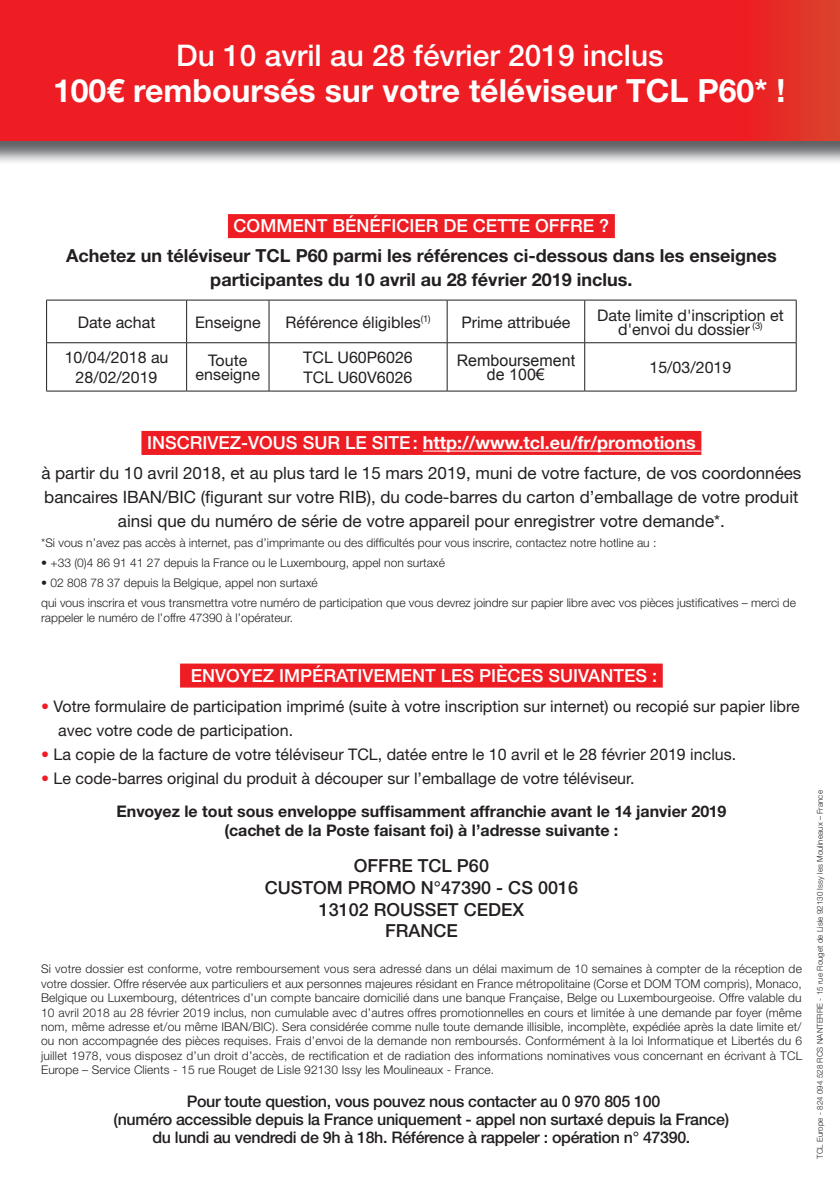
<style>
.page{position:relative;width:840px;height:1191px;background:#fff}
.page>*{position:absolute;margin:0;border:0;box-sizing:border-box;transform-origin:0 0}
.t1{font:700 32px "Helvetica Neue LT Std";color:#fff}
.t2{font:500 29.8px "Helvetica Neue";color:#fff}
.t3{font:700 18px/24px "Helvetica Neue";color:#231f20;text-align:center}
.t4{font:500 18px "Helvetica Neue";color:#fff}
.t5{font:500 18px/21.6px "Helvetica Neue";color:#231f20;text-align:center}
.t6{font:700 18px "Helvetica Neue";color:#fff}
.t7{font:17px/24px "Helvetica Neue";color:#231f20;text-align:center}
.t8{font:16px/14px "Helvetica Neue";color:#231f20;text-align:center}
.t9{font:500 16px/18px "Helvetica Neue";letter-spacing:-.02em;color:#231f20;text-align:center}
.t10{font:700 16px/19.2px "Helvetica Neue CE";color:#231f20;text-align:center}
.t11{font:16px/14px "Arial";color:#231f20;text-align:center}
.t12{font:300 12px/14.4px "Helvetica Neue";color:#231f20}
.t13{font:300 8px "Helvetica Neue";letter-spacing:.01em;color:#231f20}
.s1{font-weight:500}
.s2{color:#ee1d23}
</style>
<div class="page">
<img style="left:0;top:0;width:839px;height:162px">
<div style="left:228px;top:214px;width:386px;height:24px;background:#ee1d23"></div>
<div style="left:141px;top:431px;width:560px;height:24px;background:#ee1d23"></div>
<hr style="left:422px;top:450px;width:278px;height:1px;background:#fff">
<div style="left:180px;top:663px;width:482px;height:24px;background:#ee1d23"></div>
<hr style="left:46px;top:300px;width:140px;height:1px;background:#231f20">
<hr style="left:46px;top:300px;width:1px;height:42px;background:#231f20">
<hr style="left:186px;top:300px;width:83px;height:1px;background:#231f20">
<hr style="left:186px;top:300px;width:1px;height:42px;background:#231f20">
<hr style="left:269px;top:300px;width:178px;height:1px;background:#231f20">
<hr style="left:268px;top:300px;width:1px;height:42px;background:#231f20">
<hr style="left:447px;top:300px;width:137px;height:1px;background:#231f20">
<hr style="left:446px;top:300px;width:1px;height:42px;background:#231f20">
<hr style="left:584px;top:300px;width:212px;height:1px;background:#231f20">
<hr style="left:584px;top:300px;width:1px;height:42px;background:#231f20">
<hr style="left:795px;top:300px;width:1px;height:42px;background:#231f20">
<hr style="left:46px;top:342px;width:140px;height:1px;background:#231f20">
<hr style="left:46px;top:343px;width:1px;height:48px;background:#231f20">
<hr style="left:186px;top:342px;width:83px;height:1px;background:#231f20">
<hr style="left:186px;top:343px;width:1px;height:48px;background:#231f20">
<hr style="left:269px;top:342px;width:178px;height:1px;background:#231f20">
<hr style="left:268px;top:343px;width:1px;height:48px;background:#231f20">
<hr style="left:447px;top:342px;width:137px;height:1px;background:#231f20">
<hr style="left:446px;top:343px;width:1px;height:48px;background:#231f20">
<hr style="left:584px;top:342px;width:212px;height:1px;background:#231f20">
<hr style="left:584px;top:343px;width:1px;height:48px;background:#231f20">
<hr style="left:795px;top:343px;width:1px;height:48px;background:#231f20">
<hr style="left:46px;top:391px;width:140px;height:1px;background:#231f20">
<hr style="left:186px;top:391px;width:83px;height:1px;background:#231f20">
<hr style="left:269px;top:391px;width:178px;height:1px;background:#231f20">
<hr style="left:447px;top:391px;width:137px;height:1px;background:#231f20">
<hr style="left:584px;top:391px;width:212px;height:1px;background:#231f20">
<h2 class="t2" style="left:176px;top:37px;width:488px">Du 10 avril au 28 février 2019 inclus</h2>
<h1 class="t1" style="left:53px;top:71px;width:733px">100€ remboursés sur votre téléviseur TCL P60* !</h1>
<h3 class="t4" style="left:233px;top:215px;width:377px">COMMENT BÉNÉFICIER DE CETTE OFFRE ?</h3>
<h3 class="t3" style="left:66px;top:243px;width:711px">Achetez un téléviseur TCL P60 parmi les références ci-dessous dans les enseignes participantes du 10 avril au 28 février 2019 inclus.</h3>
<h3 class="t8" style="left:78px;top:315px;width:79px">Date achat</h3>
<h3 class="t8" style="left:195px;top:315px;width:67px">Enseigne</h3>
<h3 class="t8" style="left:285px;top:315px;width:147px">Référence éligibles<sup>(1)</sup></h3>
<h3 class="t8" style="left:461px;top:315px;width:111px">Prime attribuée</h3>
<h3 class="t8" style="left:597px;top:308px;width:188px">Date limite d'inscription et d'envoi du dossier <sup>(3)</sup></h3>
<h3 class="t8" style="left:65px;top:348px;width:105px;line-height:19.6px">10/04/2018 au<br>28/02/2019</h3>
<h3 class="t8" style="left:195px;top:353px;width:66px">Toute enseigne</h3>
<h3 class="t8" style="left:303px;top:348px;width:111px;line-height:19.6px;text-align:left">TCL U60P6026<br>TCL U60V6026</h3>
<h3 class="t11" style="left:456px;top:353px;width:120px">Remboursement de 100€</h3>
<h3 class="t8" style="left:649px;top:360px;width:83px">15/03/2019</h3>
<h3 class="t6" style="left:147px;top:432px;width:549px"><span class="s1">INSCRIVEZ-VOUS SUR LE SITE :</span> http://www.tcl.eu/fr/promotions</h3>
<p class="t7" style="left:41px;top:460px;width:761px">à partir du 10 avril 2018, et au plus tard le 15 mars 2019, muni de votre facture, de vos coordonnées bancaires IBAN/BIC (figurant sur votre RIB), du code-barres du carton d’emballage de votre produit ainsi que du numéro de série de votre appareil pour enregistrer votre demande*.</p>
<p class="t12" style="left:41px;top:535px;width:616px">*Si vous n’avez pas accès à internet, pas d’imprimante ou des difficultés pour vous inscrire, contactez notre hotline au :</p>
<p class="t12" style="left:41px;top:555px;width:405px">• +33 (0)4 86 91 41 27 depuis la France ou le Luxembourg, appel non surtaxé</p>
<p class="t12" style="left:41px;top:572px;width:755px;line-height:20px">• 02 808 78 37 depuis la Belgique, appel non surtaxé<br>qui vous inscrira et vous transmettra votre numéro de participation que vous devrez joindre sur papier libre avec vos pièces justificatives – merci de</p>
<p class="t12" style="left:41px;top:610px;width:253px">rappeler le numéro de l’offre 47390 à l’opérateur.</p>
<h3 class="t4" style="left:191px;top:665px;width:467px">ENVOYEZ IMPÉRATIVEMENT LES PIÈCES SUIVANTES :</h3>
<h3 class="t8" style="left:58px;top:693px;width:742px;line-height:24px;text-align:left;text-indent:-17px"><span class="s2">•</span> Votre formulaire de participation imprimé (suite à votre inscription sur internet) ou recopié sur papier libre avec votre code de participation.</h3>
<h3 class="t8" style="left:41px;top:746px;width:696px"><span class="s2">•</span> La copie de la facture de votre téléviseur TCL, datée entre le 10 avril et le 28 février 2019 inclus.</h3>
<h3 class="t8" style="left:41px;top:770px;width:594px"><span class="s2">•</span> Le code-barres original du produit à découper sur l’emballage de votre téléviseur.</h3>
<h3 class="t10" style="left:116px;top:802px;width:611px">Envoyez le tout sous enveloppe suffisamment affranchie avant le 14 janvier 2019 (cachet de la Poste faisant foi) à l’adresse suivante :</h3>
<h3 class="t5" style="left:264px;top:855px;width:315px">OFFRE TCL P60<br>CUSTOM PROMO N°47390 - CS 0016<br>13102 ROUSSET CEDEX<br>FRANCE</h3>
<p class="t12" style="left:41px;top:961px;width:762px;text-align:justify">Si votre dossier est conforme, votre remboursement vous sera adressé dans un délai maximum de 10 semaines à compter de la réception de votre dossier. Offre réservée aux particuliers et aux personnes majeures résidant en France métropolitaine (Corse et DOM TOM compris), Monaco, Belgique ou Luxembourg, détentrices d’un compte bancaire domicilié dans une banque Française, Belge ou Luxembourgeoise. Offre valable du 10 avril 2018 au 28 février 2019 inclus, non cumulable avec d’autres offres promotionnelles en cours et limitée à une demande par foyer (même nom, même adresse et/ou même IBAN/BIC). Sera considérée comme nulle toute demande illisible, incomplète, expédiée après la date limite et/ ou non accompagnée des pièces requises. Frais d’envoi de la demande non remboursés. Conformément à la loi Informatique et Libertés du 6 juillet 1978, vous disposez d’un droit d’accès, de rectification et de radiation des informations nominatives vous concernant en écrivant à TCL Europe – Service Clients - 15 rue Rouget de Lisle 92130 Issy les Moulineaux - France.</p>
<h3 class="t9" style="left:113px;top:1091px;width:616px">Pour toute question, vous pouvez nous contacter au 0 970 805 100<br>(numéro accessible depuis la France uniquement - appel non surtaxé depuis la France) du lundi au vendredi de 9h à 18h. Référence à rappeler : opération n° 47390.</h3>
<p class="t13" style="left:814px;top:1159px;width:370px;rotate:-90deg">TCL Europe - 824 094 528 RCS NANTERRE - 15 rue Rouget de Lisle 92130 Issy les Moulineaux – France</p>
</div>
